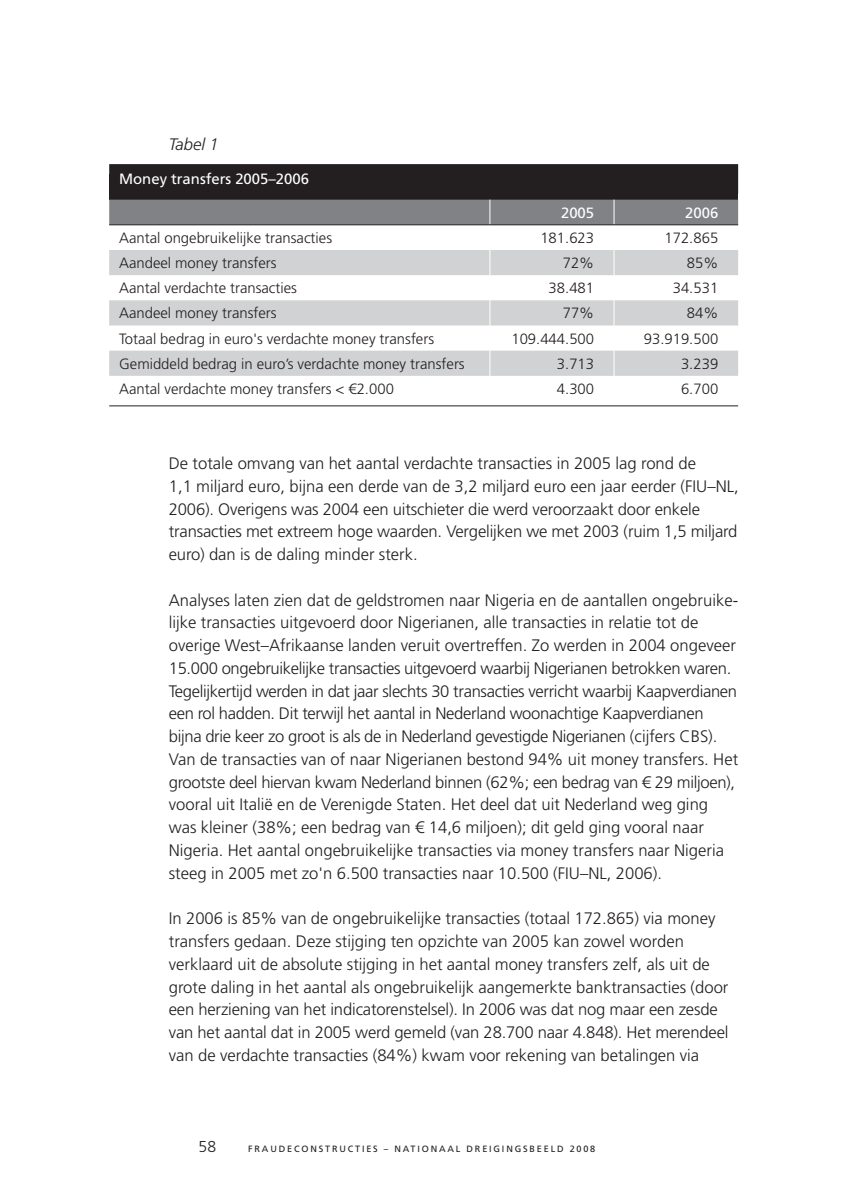
<style>
.page{position:relative;width:844px;height:1191px;background:#fff}
.page>*{position:absolute;margin:0;border:0;box-sizing:border-box;transform-origin:0 0}
.t1{font:300 16.62px/22.8px "Frutiger LT Std";color:#231f20}
.t2{font:italic 300 16.62px "Frutiger LT Std";color:#231f20}
.t3{font:300 15.75px "Frutiger LT Std";color:#231f20}
.t4{font:300 14.88px "Frutiger LT Std";color:#231f20}
.t5{font:14.88px "Frutiger LT Std";color:#fff}
.t6{font:9.1px "Frutiger LT Std";letter-spacing:.2em;color:#231f20}
</style>
<div class="page">
<div style="left:109px;top:174px;width:629px;height:26px;background:#231f20"></div>
<svg style="left:109px;top:200px;width:629px;height:176px"></svg>
<hr style="left:109px;top:224px;width:381px;height:1px;background:#231f20">
<hr style="left:490px;top:224px;width:124px;height:1px;background:#231f20">
<hr style="left:614px;top:224px;width:124px;height:1px;background:#231f20">
<hr style="left:109px;top:405px;width:381px;height:1px;background:#231f20">
<hr style="left:490px;top:405px;width:124px;height:1px;background:#231f20">
<hr style="left:614px;top:405px;width:124px;height:1px;background:#231f20">
<div style="left:109px;top:164px;width:629px;height:30px;background:#231f20"></div>
<p class="t2" style="left:169px;top:135px;width:51px">Tabel 1</p>
<p class="t5" style="left:119px;top:170px;width:191px">M ONEY TRANSFERS 2005–2006</p>
<p class="t5" style="left:561px;top:204px;width:35px">2005</p>
<p class="t5" style="left:685px;top:204px;width:35px">2006</p>
<p class="t4" style="left:119px;top:229px;width:214px">Aantal ongebruikelijke transacties</p>
<p class="t4" style="left:540px;top:229px;width:55px">181.623</p>
<p class="t4" style="left:664px;top:229px;width:55px">172.865</p>
<p class="t4" style="left:119px;top:254px;width:159px">Aandeel money transfers</p>
<p class="t4" style="left:562px;top:254px;width:33px">72%</p>
<p class="t4" style="left:686px;top:254px;width:33px">85%</p>
<p class="t4" style="left:119px;top:280px;width:179px">Aantal verdachte transacties</p>
<p class="t4" style="left:548px;top:280px;width:47px">38.481</p>
<p class="t4" style="left:672px;top:280px;width:47px">34.531</p>
<p class="t4" style="left:119px;top:305px;width:159px">Aandeel money transfers</p>
<p class="t4" style="left:562px;top:305px;width:33px">77%</p>
<p class="t4" style="left:686px;top:305px;width:33px">84%</p>
<p class="t4" style="left:119px;top:330px;width:316px">Totaal bedrag in euro's verdachte money transfers</p>
<p class="t4" style="left:511px;top:330px;width:84px">109.444.500</p>
<p class="t4" style="left:643px;top:330px;width:76px">93.919.500</p>
<p class="t4" style="left:119px;top:355px;width:347px">Gemiddeld bedrag in euro’s verdachte money transfers</p>
<p class="t4" style="left:556px;top:355px;width:39px">3.713</p>
<p class="t4" style="left:680px;top:355px;width:39px">3.239</p>
<p class="t4" style="left:119px;top:380px;width:276px">Aantal verdachte money transfers &lt; €2.000</p>
<p class="t4" style="left:556px;top:380px;width:39px">4.300</p>
<p class="t4" style="left:680px;top:380px;width:39px">6.700</p>
<p class="t1" style="left:169px;top:452px;width:571px">De totale omvang van het aantal verdachte transacties in 2005 lag rond de<br>1,1 miljard euro, bijna een derde van de 3,2 miljard euro een jaar eerder (FIU–NL, 2006). Overigens was 2004 een uitschieter die werd veroorzaakt door enkele transacties met extreem hoge waarden. Vergelijken we met 2003 (ruim 1,5 miljard euro) dan is de daling minder sterk.</p>
<p class="t1" style="left:169px;top:589px;width:571px">Analyses laten zien dat de geldstromen naar Nigeria en de aantallen ongebruike&shy;lijke transacties uitgevoerd door Nigerianen, alle transacties in relatie tot de overige West–Afrikaanse landen veruit overtreffen. Zo werden in 2004 ongeveer 15.000 ongebruikelijke transacties uitgevoerd waarbij Nigerianen betrokken waren.<br>Tegelijkertijd werden in dat jaar slechts 30 transacties verricht waarbij Kaapverdianen een rol hadden. Dit terwijl het aantal in Nederland woonachtige Kaapverdianen bijna drie keer zo groot is als de in Nederland gevestigde Nigerianen (cijfers CBS).<br>Van de transacties van of naar Nigerianen bestond 94% uit money transfers. Het grootste deel hiervan kwam Nederland binnen (62%; een bedrag van € 29 miljoen), vooral uit Italië en de Verenigde Staten. Het deel dat uit Nederland weg ging was kleiner (38%; een bedrag van € 14,6 miljoen); dit geld ging vooral naar Nigeria. Het aantal ongebruikelijke transacties via money transfers naar Nigeria steeg in 2005 met zo'n 6.500 transacties naar 10.500 (FIU–NL, 2006).</p>
<p class="t1" style="left:169px;top:907px;width:561px">In 2006 is 85% van de ongebruikelijke transacties (totaal 172.865) via money transfers gedaan. Deze stijging ten opzichte van 2005 kan zowel worden verklaard uit de absolute stijging in het aantal money transfers zelf, als uit de grote daling in het aantal als ongebruikelijk aangemerkte banktransacties (door een herziening van het indicatorenstelsel). In 2006 was dat nog maar een zesde van het aantal dat in 2005 werd gemeld (van 28.700 naar 4.848). Het merendeel van de verdachte transacties (84%) kwam voor rekening van betalingen via</p>
<p class="t3" style="left:198px;top:1137px;width:19px">58</p>
<p class="t6" style="left:248px;top:1143px;width:348px">FRAUDECONSTRUCTIES – N ATIONAAL DREIGINGSBEELD 2008</p>
</div>
